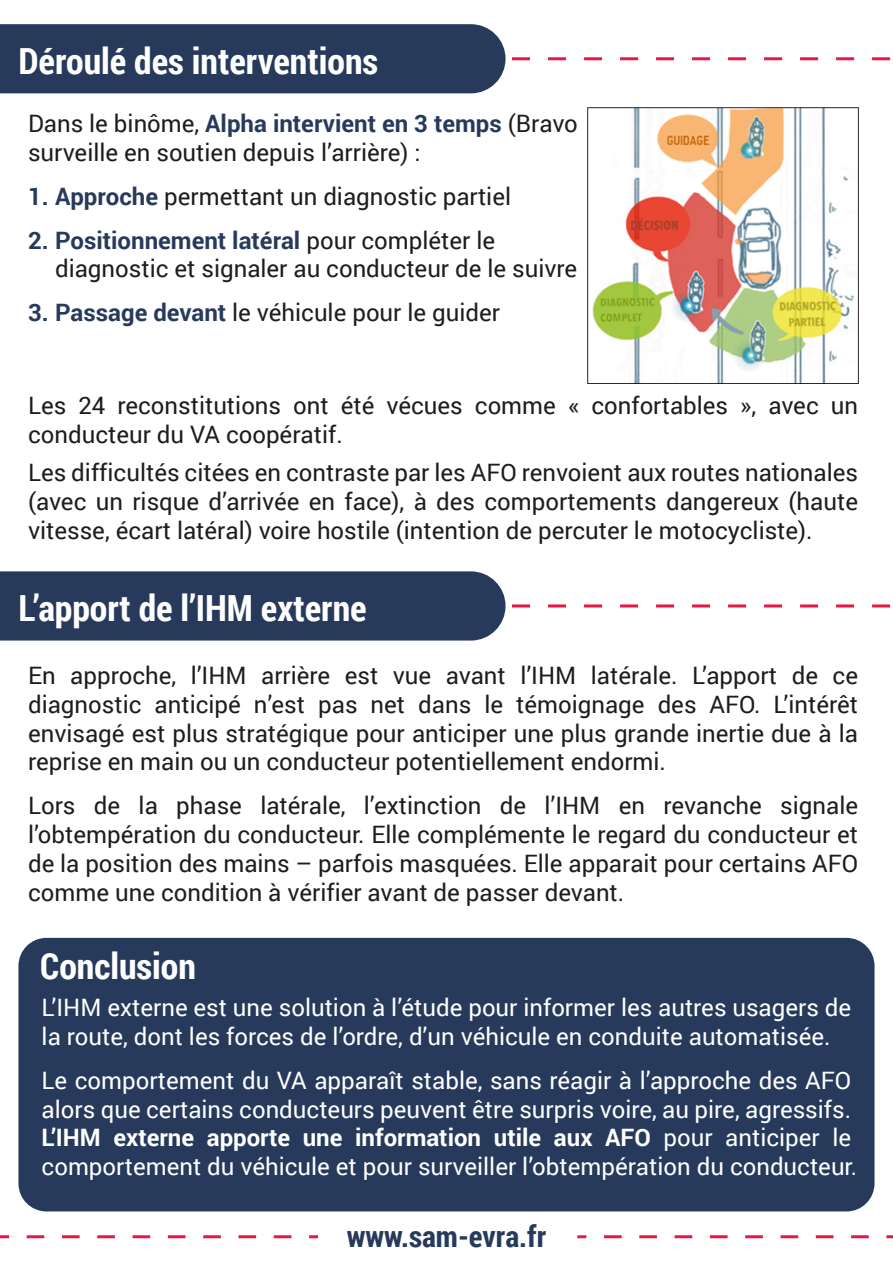
<style>
.page{position:relative;width:893px;height:1263px;background:#fff}
.page>*{position:absolute;margin:0;border:0;box-sizing:border-box;transform-origin:0 0}
.t1{font:700 36px "Roboto Condensed";color:#fff}
.t2{font:700 30px "Roboto Condensed";color:#273a5c}
.t3{font:24px/28.8px "Roboto";color:#1d1d1b}
.t4{font:24px/28.8px "Roboto";color:#fff}
.s1{font-weight:700;color:#273a5c}
.s2{font-weight:700}
</style>
<div class="page">
<div style="left:0;top:24px;width:505px;height:69px;background:#273a5c"></div>
<svg style="left:512px;top:57px;width:379px;height:3px"></svg>
<div style="left:0;top:571px;width:505px;height:69px;background:#273a5c"></div>
<svg style="left:512px;top:604px;width:379px;height:3px"></svg>
<svg style="left:0;top:1235px;width:9px;height:3px"></svg>
<svg style="left:27px;top:1235px;width:265px;height:3px"></svg>
<svg style="left:309px;top:1235px;width:9px;height:3px"></svg>
<svg style="left:577px;top:1235px;width:9px;height:3px"></svg>
<svg style="left:604px;top:1235px;width:265px;height:3px"></svg>
<svg style="left:886px;top:1235px;width:7px;height:3px"></svg>
<div style="left:18px;top:938px;width:856px;height:273px;background:#273a5c;border-radius:28px"></div>
<img style="left:588px;top:107px;width:270px;height:276px">
<h1 class="t1" style="left:18px;top:36px;width:361px">Déroulé des interventions</h1>
<p class="t3" style="left:28px;top:108px;width:551px">Dans le binôme, <span class="s1">Alpha intervient en 3 temps</span> (Bravo surveille en soutien depuis l’arrière) :</p>
<p class="t3" style="left:28px;top:181px;width:484px"><span class="s1">1. Approche</span> permettant un diagnostic partiel</p>
<p class="t3" style="left:55px;top:225px;width:524px;text-indent:-27px"><span class="s1">2. Positionnement latéral</span> pour compléter le diagnostic et signaler au conducteur de le suivre</p>
<p class="t3" style="left:28px;top:297px;width:473px"><span class="s1">3. Passage devant</span> le véhicule pour le guider</p>
<p class="t3" style="left:28px;top:390px;width:831px">Les 24 reconstitutions ont été vécues comme « confortables », avec un conducteur du VA coopératif.</p>
<p class="t3" style="left:28px;top:458px;width:831px;text-align:justify">Les difficultés citées en contraste par les AFO renvoient aux routes nationales (avec un risque d’arrivée en face), à des comportements dangereux (haute vitesse, écart latéral) voire hostile (intention de percuter le motocycliste).</p>
<h1 class="t1" style="left:18px;top:583px;width:350px">L’apport de l’IHM externe</h1>
<p class="t3" style="left:28px;top:660px;width:831px;text-align:justify">En approche, l’IHM arrière est vue avant l’IHM latérale. L’apport de ce diagnostic anticipé n’est pas net dans le témoignage des AFO. L’intérêt envisagé est plus stratégique pour anticiper une plus grande inertie due à la reprise en main ou un conducteur potentiellement endormi.</p>
<p class="t3" style="left:28px;top:790px;width:831px;text-align:justify">Lors de la phase latérale, l’extinction de l’IHM en revanche signale l’obtempération du conducteur. Elle complémente le regard du conducteur et de la position des mains – parfois masquées. Elle apparait pour certains AFO comme une condition à vérifier avant de passer devant.</p>
<h1 class="t1" style="left:40px;top:941px;width:157px">Conclusion</h1>
<p class="t4" style="left:42px;top:992px;width:811px">L’IHM externe est une solution à l’étude pour informer les autres usagers de la route, dont les forces de l’ordre, d’un véhicule en conduite automatisée.</p>
<p class="t4" style="left:42px;top:1065px;width:817px">Le comportement du VA apparaît stable, sans réagir à l’approche des AFO alors que certains conducteurs peuvent être surpris voire, au pire, agressifs.<br><span class="s2">L’IHM externe apporte une information utile aux AFO</span> pour anticiper le comportement du véhicule et pour surveiller l’obtempération du conducteur.</p>
<p class="t2" style="left:347px;top:1215px;width:201px">www.sam-evra.fr</p>
</div>
